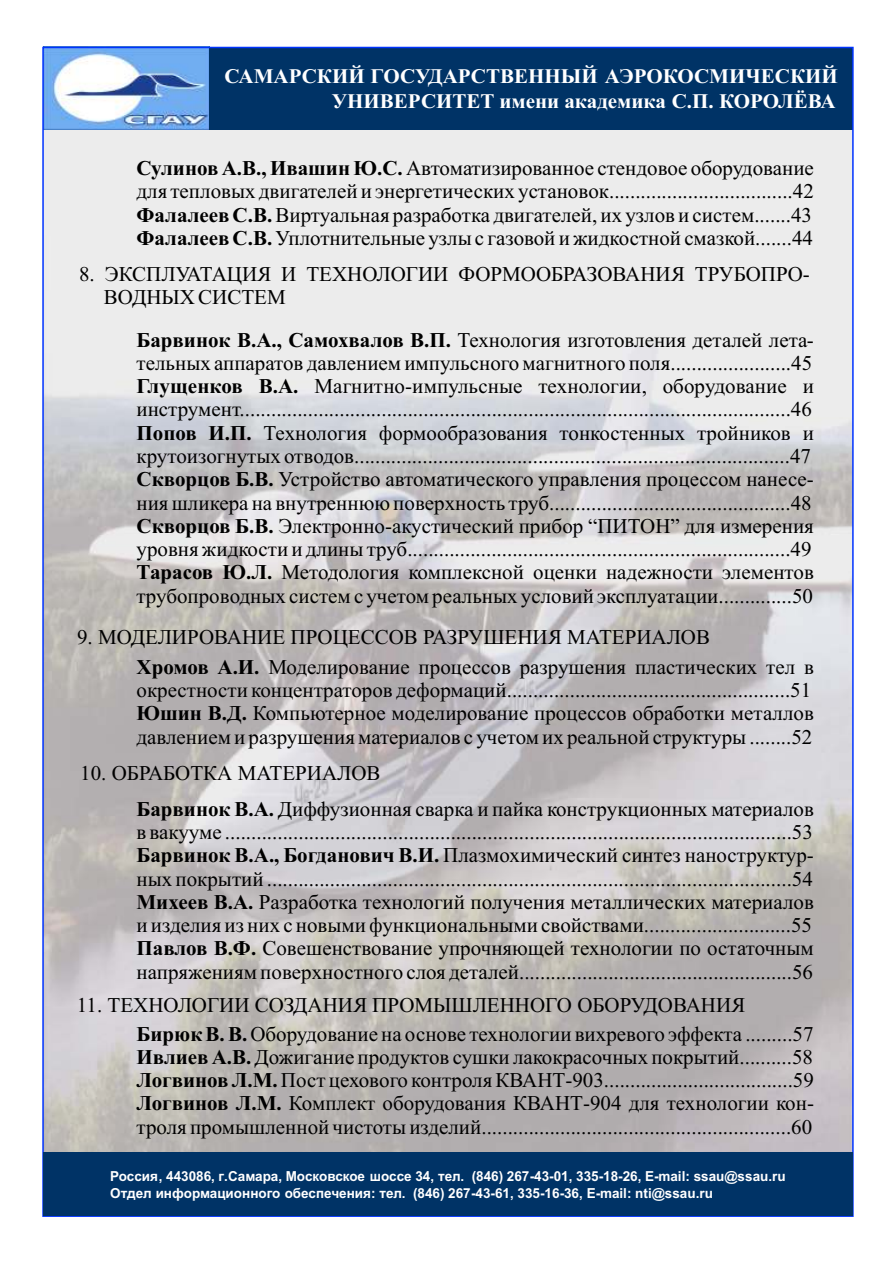
<style>
.page{position:relative;width:893px;height:1263px;background:#fff}
.page>*{position:absolute;margin:0;border:0;box-sizing:border-box;transform-origin:0 0}
.t1{font:21px/23.2px "Times New Roman";color:#000}
.t2{font:700 20.7px/24.9px "Times New Roman";color:#fff;text-align:right}
.t3{font:700 13.8px/16.5px "Arial";color:#fff}
.s1{font-weight:700}
</style>
<div class="page">
<img style="left:45px;top:129px;width:806px;height:1023px">
<img style="left:45px;top:50px;width:164px;height:79px">
<div style="left:209px;top:47px;width:644px;height:82px;background:#036"></div>
<div style="left:43px;top:1152px;width:809px;height:64px;background:#036"></div>
<p class="t2" style="left:224px;top:66px;width:615px">САМАРСКИЙ ГОСУДАРСТВЕННЫЙ АЭРОКОСМИЧЕСКИЙ<br>УНИВЕРСИТЕТ имени академика С.П. КОРОЛЁВА</p>
<p class="t1" style="left:136px;top:158px;width:679px;text-align:justify"><span class="s1">Сулинов А.В., Ивашин Ю.С.</span> Автоматизированное стендовое оборудование для тепловых двигателей и энергетических установок...................................42<br><span class="s1">Фалалеев С.В.</span> Виртуальная разработка двигателей, их узлов и систем.......43<br><span class="s1">Фалалеев С.В.</span> Уплотнительные узлы с газовой и жидкостной смазкой.......44</p>
<p class="t1" style="left:104px;top:264px;width:707px;text-indent:-25px">8. ЭКСПЛУАТАЦИЯ И ТЕХНОЛОГИИ ФОРМООБРАЗОВАНИЯ ТРУБОПРО-<br>ВОДНЫХ СИСТЕМ</p>
<p class="t1" style="left:136px;top:330px;width:679px"><span class="s1">Барвинок В.А., Самохвалов В.П.</span> Технология изготовления деталей лета&shy;тельных аппаратов давлением импульсного магнитного поля.......................45<br><span class="s1">Глущенков В.А.</span> Магнитно-импульсные технологии, оборудование и инструмент.........................................................................................................46<br><span class="s1">Попов И.П.</span> Технология формообразования тонкостенных тройников и крутоизогнутых отводов...................................................................................47<br><span class="s1">Скворцов Б.В.</span> Устройство автоматического управления процессом нанесе&shy;ния шликера на внутреннюю поверхность труб..............................................48<br><span class="s1">Скворцов Б.В.</span> Электронно-акустический прибор “ПИТОН” для измерения уровня жидкости и длины труб.........................................................................49<br><span class="s1">Тарасов Ю.Л.</span> Методология комплексной оценки надежности элементов трубопроводных систем с учетом реальных условий эксплуатации..............50</p>
<p class="t1" style="left:136px;top:623px;width:679px;line-height:30.3px;text-indent:-59px">9. МОДЕЛИРОВАНИЕ ПРОЦЕССОВ РАЗРУШЕНИЯ МАТЕРИАЛОВ<br><span class="s1">Хромов А.И.</span> Моделирование процессов разрушения пластических тел в</p>
<p class="t1" style="left:136px;top:680px;width:679px">окрестности концентраторов деформаций......................................................51<br><span class="s1">Юшин В.Д.</span> Компьютерное моделирование процессов обработки металлов давлением и разрушения материалов с учетом их реальной структуры ........52</p>
<p class="t1" style="left:136px;top:757px;width:679px;line-height:35.7px;text-indent:-56px">10. ОБРАБОТКА МАТЕРИАЛОВ<br><span class="s1">Барвинок В.А.</span> Диффузионная сварка и пайка конструкционных материалов</p>
<p class="t1" style="left:136px;top:822px;width:679px;text-align:justify">в вакууме ............................................................................................................53<br><span class="s1">Барвинок В.А., Богданович В.И.</span> Плазмохимический синтез наноструктур&shy;ных покрытий ....................................................................................................54<br><span class="s1">Михеев В.А.</span> Разработка технологий получения металлических материалов и изделия из них с новыми функциональными свойствами............................55<br><span class="s1">Павлов В.Ф.</span> Совешенствование упрочняющей технологии по остаточным напряжениям поверхностного слоя деталей....................................................56</p>
<p class="t1" style="left:137px;top:993px;width:678px;line-height:28.7px;text-indent:-60px">11. ТЕХНОЛОГИИ СОЗДАНИЯ ПРОМЫШЛЕННОГО ОБОРУДОВАНИЯ<br><span class="s1">Бирюк В. В.</span> Оборудование на основе технологии вихревого эффекта .........57</p>
<p class="t1" style="left:137px;top:1047px;width:679px;text-align:justify"><span class="s1">Ивлиев А.В.</span> Дожигание продуктов сушки лакокрасочных покрытий..........58<br><span class="s1">Логвинов Л.М.</span> Пост цехового контроля КВАНТ-903....................................59<br><span class="s1">Логвинов Л.М.</span> Комплект оборудования КВАНТ-904 для технологии кон&shy;троля промышленной чистоты изделий...........................................................60</p>
<p class="t3" style="left:110px;top:1169px;width:677px">Россия, 443086, г.Самара, Московское шоссе 34, тел. (846) 267-43-01, 335-18-26, E-mail: ssau@ssau.ru<br>Отдел информационного обеспечения: тел. (846) 267-43-61, 335-16-36, E-mail: nti@ssau.ru</p>
</div>
